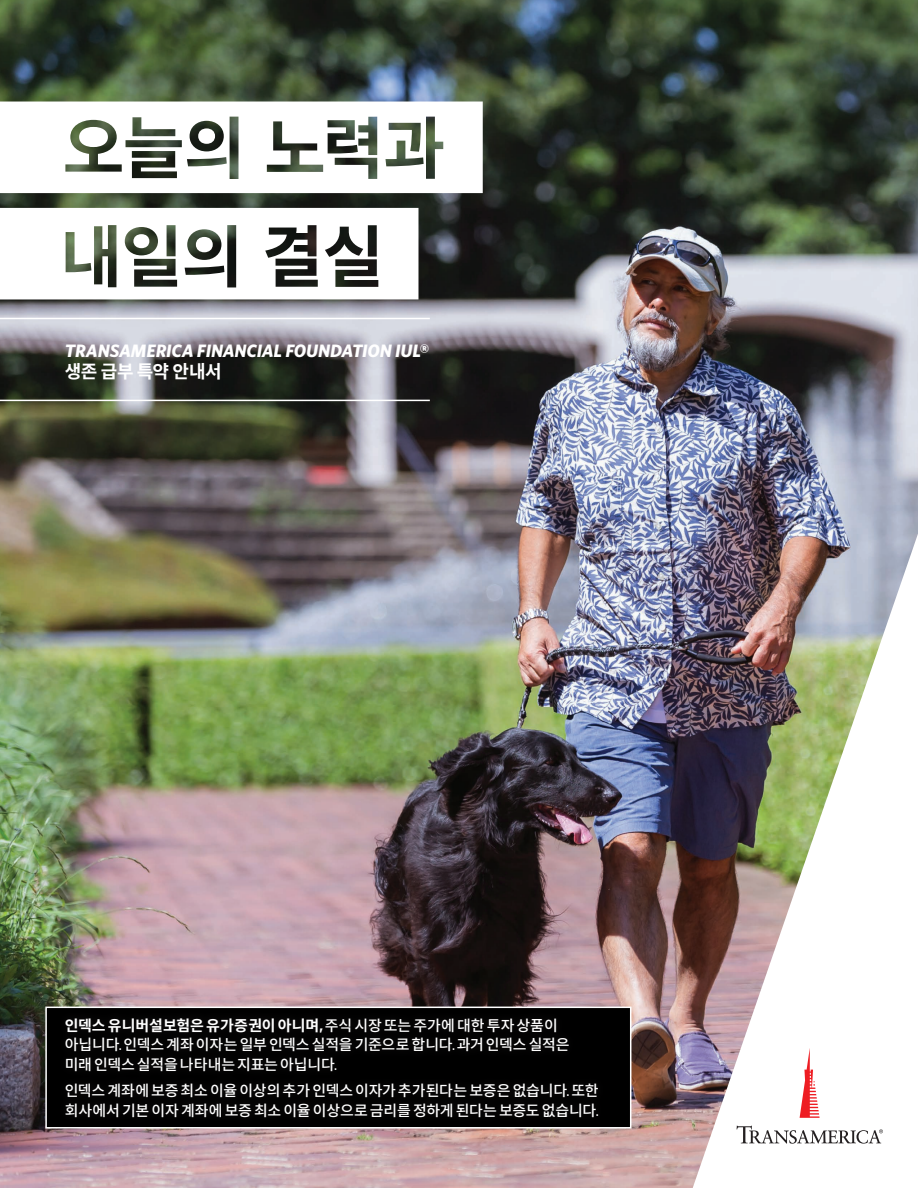
<style>
.page{position:relative;width:918px;height:1188px;background:#fff}
.page>*{position:absolute;margin:0;border:0;box-sizing:border-box;transform-origin:0 0}
.t1{font:italic 700 18px "Whitney";letter-spacing:-.01em;color:#fff}
.t2{font:700 18px "Noto Sans CJ Kkr";letter-spacing:-.025em;color:#fff}
.t3{font:500 15px/19.5px "Noto Sans CJ Kkr";letter-spacing:-.01em;color:#fff}
.s1{font-style:normal}
.s2{font-weight:700}
.s3{font-family:"Whitney Condensed";font-weight:700}
.s4{font-family:"Whitney Condensed"}
</style>
<div class="page">
<img style="left:0;top:0;width:918px;height:1188px">
<img style="left:693px;top:534px;width:225px;height:654px">
<svg style="left:800px;top:1048px;width:20px;height:70px"></svg>
<svg style="left:737px;top:1126px;width:146px;height:18px"></svg>
<hr style="left:0;top:318px;width:430px;height:1px;background:#fff">
<hr style="left:0;top:400px;width:430px;height:1px;background:#fff">
<div style="left:45px;top:1007px;width:586px;height:122px;background:#000;border:2px solid #fff"></div>
<div style="left:57px;top:1009px;width:550px;height:117px;background:#030303"></div>
<svg style="left:0;top:102px;width:483px;height:91px"></svg>
<svg style="left:0;top:208px;width:418px;height:91px"></svg>
<p class="t1" style="left:65px;top:339px;width:366px">TRANSAMERICA FINANCIAL FOUNDATION IUL<span class="s1">®</span></p>
<p class="t2" style="left:65px;top:361px;width:159px">생존 급부 특약 안내서</p>
<p class="t3" style="left:65px;top:1016px;width:506px"><span class="s2">인덱스유니버설보험은유가증권이아니며</span><span class="s3">,</span>주식시장또는주가에대한투자상품이 아닙니다<span class="s4">.</span> 인덱스계좌이자는일부인덱스실적을기준으로합니다<span class="s4">.</span> 과거인덱스실적은 미래인덱스실적을나타내는지표는아닙니다<span class="s4">.</span></p>
<p class="t3" style="left:65px;top:1081px;width:535px">인덱스계좌에보증최소이율이상의추가인덱스이자가추가된다는보증은없습니다<span class="s4">.</span> 또한 회사에서기본이자계좌에보증최소이율이상으로금리를정하게된다는보증도없습니다<span class="s4">.</span></p>
</div>
